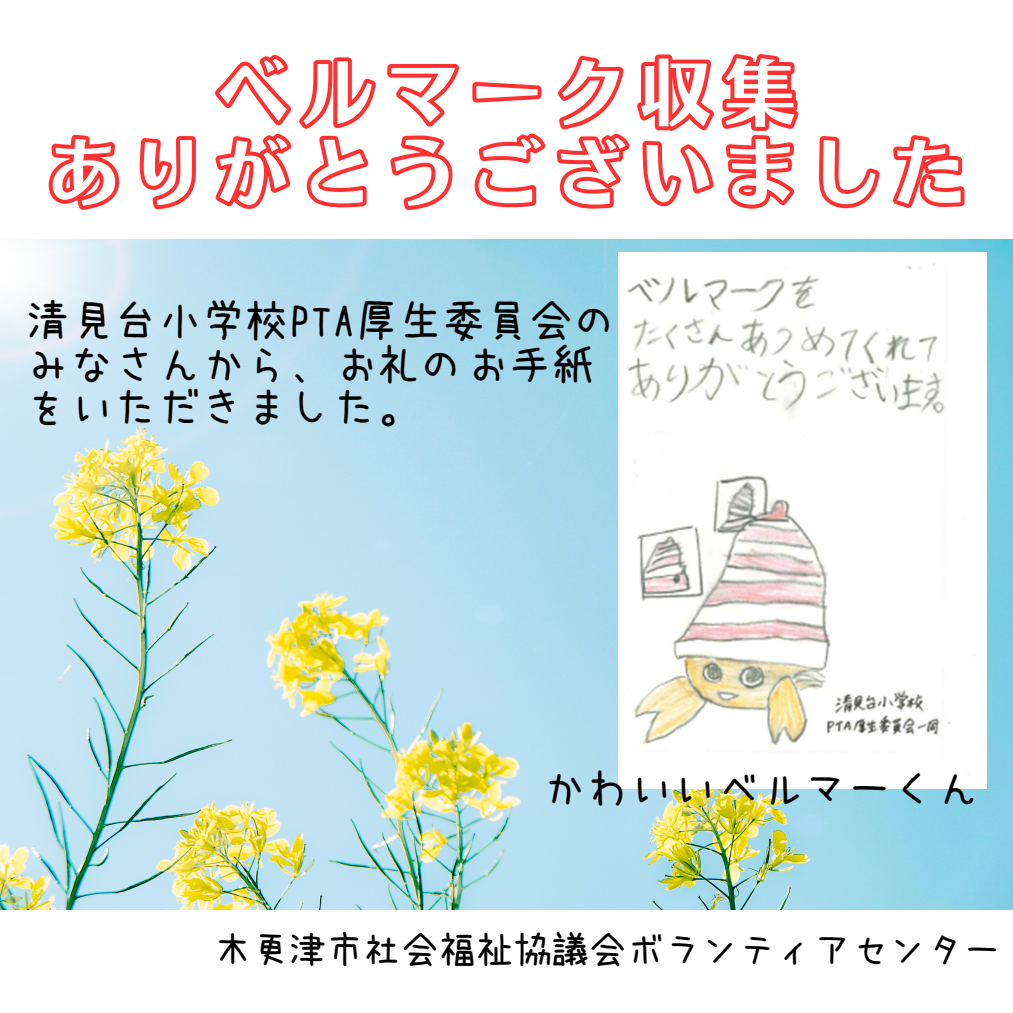
<style>
.page{position:relative;width:1013px;height:1013px;background:#fff}
.page>*{position:absolute;margin:0;border:0;box-sizing:border-box;transform-origin:0 0}
.t1{font:80px/79.8px "Mty Sousyoku Li A Jis W6";letter-spacing:.055em;color:#ff3131;text-align:center}
.t2{font:43.75px/43.1px "uzura font";color:#000}
.t3{font:37.5px "uzura font";color:#000}
</style>
<div class="page">
<img style="left:0;top:239px;width:1012px;height:670px">
<img style="left:618px;top:252px;width:368px;height:536px">
<p class="t1" style="left:44px;top:53px;width:926px">ベルマーク収集<br>ありがとうございました</p>
<h2 class="t2" style="left:26px;top:299px;width:592px">清見台小学校PTA厚生委員会のみなさんから、お礼のお手紙をいただきました。</h2>
<p class="t2" style="left:542px;top:766px;width:439px">かわいいベルマーくん</p>
<h3 class="t3" style="left:214px;top:930px;width:789px">木更津市社会福祉協議会ボランティアセンター</h3>
</div>
